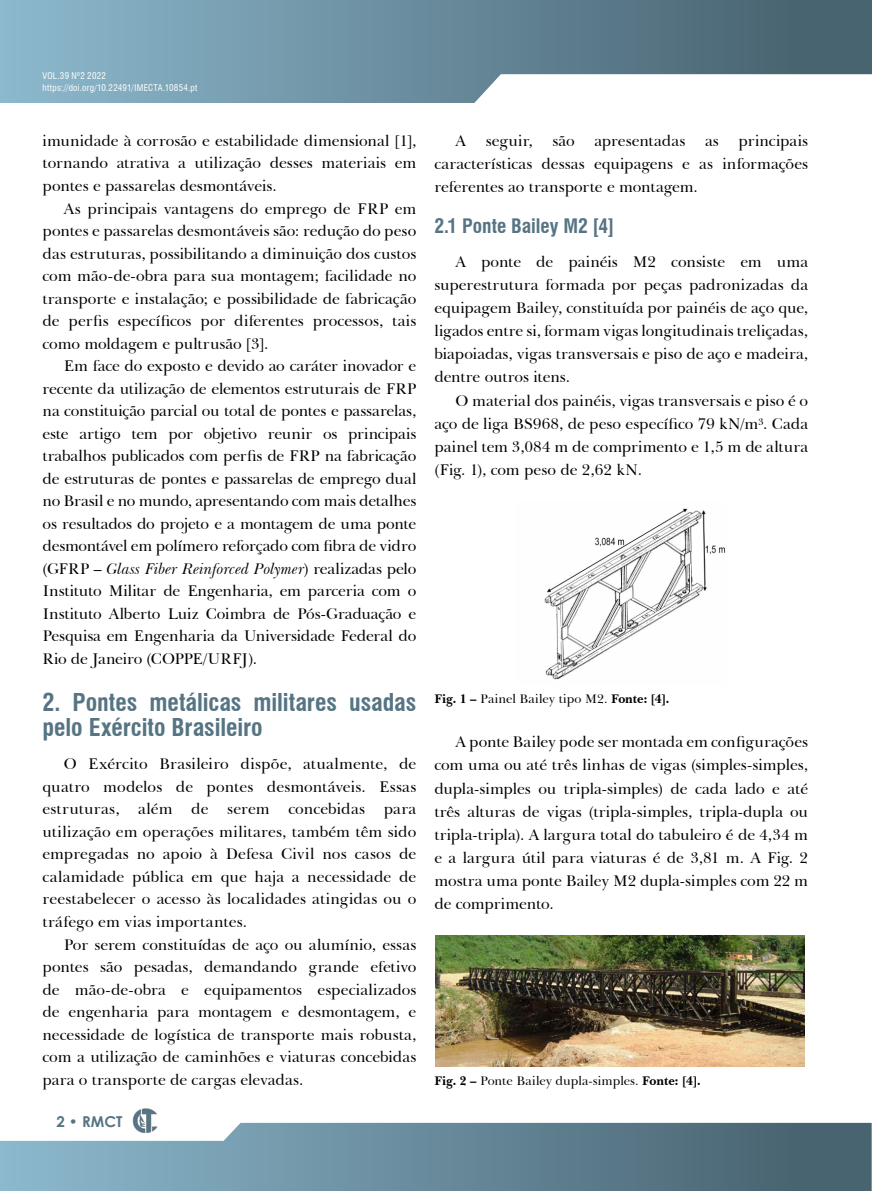
<style>
.page{position:relative;width:872px;height:1191px;background:#fff}
.page>*{position:absolute;margin:0;border:0;box-sizing:border-box;transform-origin:0 0}
.t1{font:700 condensed 24px/25.5px "Swiss 721 BT";letter-spacing:-.005em;color:#567483}
.t2{font:700 condensed 19.5px "Swiss 721 BT";color:#567483}
.t3{font:15.75px/22.5px "Baskerville BT";letter-spacing:-.005em;color:#000;text-align:justify}
.t4{font:700 15px "Century Gothic";color:#567483}
.t5{font:12.75px "Baskerville BT";color:#000}
.t6{font:condensed 9px/12px "Swiss 721 BT";letter-spacing:.03em;color:#fff}
.s1{font-style:italic}
.s2{font-weight:700}
</style>
<div class="page">
<div style="left:0;top:0;width:872px;height:102px;background:linear-gradient(to right,#8cb8cd,#445e6a)"></div>
<svg style="left:0;top:1122px;width:871px;height:69px;background:#678999"></svg>
<svg style="left:0;top:1122px;width:244px;height:18px"></svg>
<svg style="left:465px;top:74px;width:407px;height:29px"></svg>
<img style="left:132px;top:1108px;width:27px;height:25px">
<img style="left:544px;top:508px;width:181px;height:172px">
<img style="left:436px;top:935px;width:369px;height:131px">
<p class="t6" style="left:43px;top:70px;width:156px">VOL.39 Nº2 2022 https://doi.org/10.22491/IMECTA.10854.pt</p>
<p class="t3" style="left:43px;top:129px;width:375px">imunidade à corrosão e estabilidade dimensional [1], tornando atrativa a utilização desses materiais em pontes e passarelas desmontáveis.</p>
<p class="t3" style="left:43px;top:196px;width:375px;text-indent:21px">As principais vantagens do emprego de FRP em pontes e passarelas desmontáveis são: redução do peso das estruturas, possibilitando a diminuição dos custos com mão-de-obra para sua montagem; facilidade no transporte e instalação; e possibilidade de fabricação de perfis específicos por diferentes processos, tais como moldagem e pultrusão [3].</p>
<p class="t3" style="left:43px;top:354px;width:375px;text-indent:21px">Em face do exposto e devido ao caráter inovador e recente da utilização de elementos estruturais de FRP na constituição parcial ou total de pontes e passarelas, este artigo tem por objetivo reunir os principais trabalhos publicados com perfis de FRP na fabricação de estruturas de pontes e passarelas de emprego dual no Brasil e no mundo, apresentando com mais detalhes os resultados do projeto e a montagem de uma ponte desmontável em polímero reforçado com fibra de vidro (GFRP – <span class="s1">Glass Fiber Reinforced Polymer</span>) realizadas pelo Instituto Militar de Engenharia, em parceria com o Instituto Alberto Luiz Coimbra de Pós-Graduação e Pesquisa em Engenharia da Universidade Federal do Rio de Janeiro (COPPE/URFJ).</p>
<h1 class="t1" style="left:43px;top:689px;width:375px">2. Pontes metálicas militares usadas pelo Exército Brasileiro</h1>
<p class="t3" style="left:43px;top:752px;width:375px;text-indent:21px">O Exército Brasileiro dispõe, atualmente, de quatro modelos de pontes desmontáveis. Essas estruturas, além de serem concebidas para utilização em operações militares, também têm sido empregadas no apoio à Defesa Civil nos casos de calamidade pública em que haja a necessidade de reestabelecer o acesso às localidades atingidas ou o tráfego em vias importantes.</p>
<p class="t3" style="left:43px;top:932px;width:375px;text-indent:21px">Por serem constituídas de aço ou alumínio, essas pontes são pesadas, demandando grande efetivo de mão-de-obra e equipamentos especializados de engenharia para montagem e desmontagem, e necessidade de logística de transporte mais robusta, com a utilização de caminhões e viaturas concebidas para o transporte de cargas elevadas.</p>
<p class="t4" style="left:56px;top:1110px;width:67px">2 • RMCT</p>
<p class="t3" style="left:434px;top:128px;width:375px;line-height:23.1px;text-indent:21px">A seguir, são apresentadas as principais características dessas equipagens e as informações referentes ao transporte e montagem.</p>
<p class="t2" style="left:434px;top:214px;width:181px">2.1 Ponte Bailey M2 [4]</p>
<p class="t3" style="left:434px;top:249px;width:375px;line-height:23.1px;text-indent:21px">A ponte de painéis M2 consiste em uma superestrutura formada por peças padronizadas da equipagem Bailey, constituída por painéis de aço que, ligados entre si, formam vigas longitudinais treliçadas, biapoiadas, vigas transversais e piso de aço e madeira, dentre outros itens.</p>
<p class="t3" style="left:434px;top:388px;width:375px;line-height:23.1px;text-indent:21px">O material dos painéis, vigas transversais e piso é o aço de liga BS968, de peso específico 79 kN/m³. Cada painel tem 3,084 m de comprimento e 1,5 m de altura (Fig. 1), com peso de 2,62 kN.</p>
<p class="t5" style="left:434px;top:689px;width:236px"><span class="s2">Fig. 1 –</span> Painel Bailey tipo M2. <span class="s2">Fonte: [4].</span></p>
<p class="t3" style="left:434px;top:730px;width:375px;line-height:23.1px;text-indent:21px">A ponte Bailey pode ser montada em configurações com uma ou até três linhas de vigas (simples-simples, dupla-simples ou tripla-simples) de cada lado e até três alturas de vigas (tripla-simples, tripla-dupla ou tripla-tripla). A largura total do tabuleiro é de 4,34 m e a largura útil para viaturas é de 3,81 m. A Fig. 2 mostra uma ponte Bailey M2 dupla-simples com 22 m de comprimento.</p>
<p class="t5" style="left:434px;top:1071px;width:268px"><span class="s2">Fig. 2 –</span> Ponte Bailey dupla-simples. <span class="s2">Fonte: [4].</span></p>
</div>
